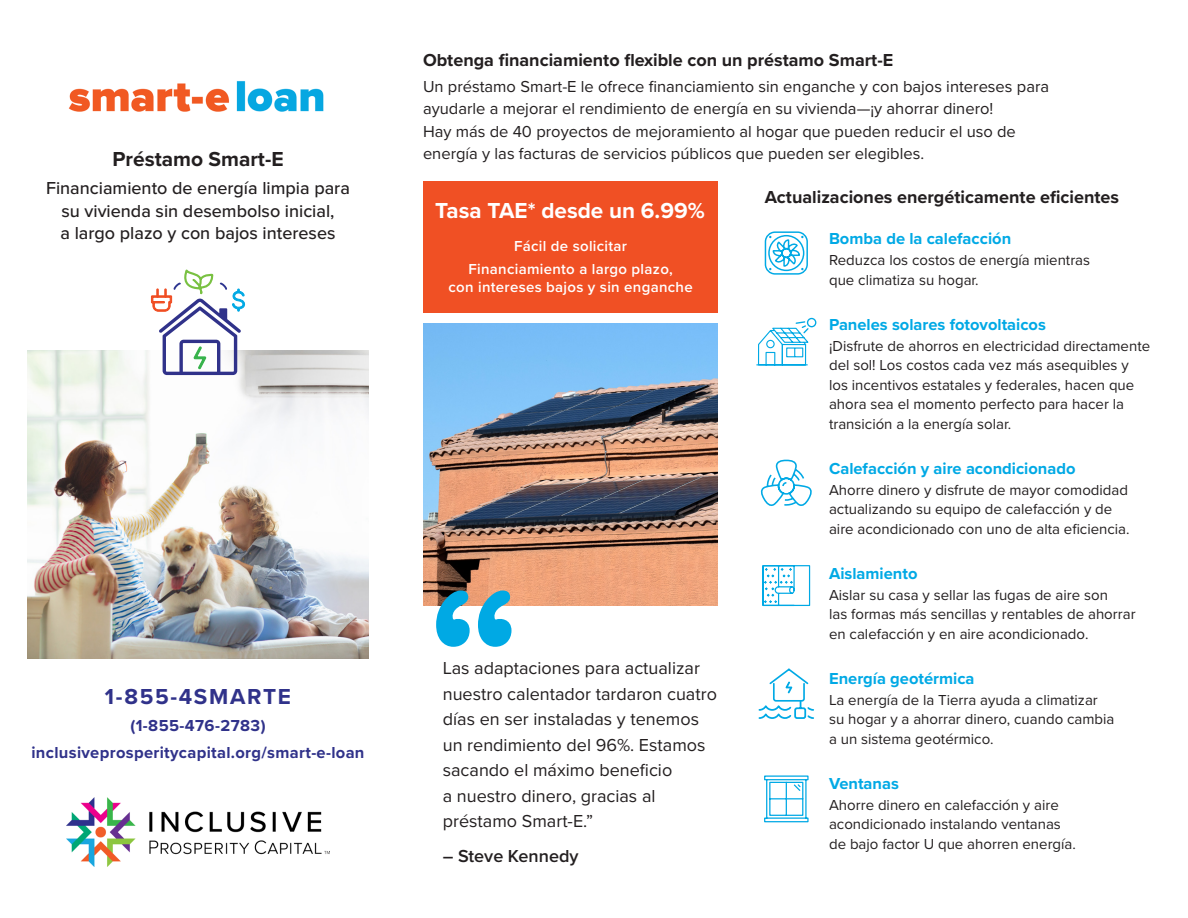
<style>
.page{position:relative;width:1188px;height:918px;background:#fff}
.page>*{position:absolute;margin:0;border:0;box-sizing:border-box;transform-origin:0 0}
.t1{font:700 22.5px "Proxima Nova";color:#fff}
.t2{font:700 22.5px "Proxima Nova";letter-spacing:.075em;color:#30328a}
.t3{font:700 21px "Proxima Nova";color:#231f20}
.t4{font:18px/25.5px "Proxima Nova";color:#231f20}
.t5{font:500 18px/22.5px "Proxima Nova";color:#231f20;text-align:center}
.t6{font:700 18px "Proxima Nova";color:#231f20}
.t7{font:600 18px "Proxima Nova";color:#231f20}
.t8{font:16.5px/22.5px "Proxima Nova";color:#231f20}
.t9{font:700 16.5px "Proxima Nova";color:#00a9e5}
.t10{font:700 16.5px "Proxima Nova";letter-spacing:.02em;color:#30328a}
.t11{font:15px/19.5px "Proxima Nova";color:#231f20}
.t12{font:600 15px/18px "Proxima Nova";letter-spacing:.02em;color:#fff;text-align:center}
</style>
<div class="page">
<img style="left:423px;top:323px;width:294px;height:282px">
<div style="left:423px;top:181px;width:294px;height:131px;background:#f05024"></div>
<img style="left:27px;top:350px;width:342px;height:308px">
<img style="left:68px;top:81px;width:256px;height:31px">
<svg style="left:764px;top:231px;width:44px;height:44px"></svg>
<svg style="left:764px;top:775px;width:45px;height:48px"></svg>
<svg style="left:760px;top:459px;width:52px;height:148px"></svg>
<svg style="left:756px;top:318px;width:61px;height:48px"></svg>
<svg style="left:150px;top:269px;width:96px;height:140px"></svg>
<img style="left:66px;top:797px;width:264px;height:70px">
<svg style="left:758px;top:668px;width:56px;height:51px"></svg>
<svg style="left:478px;top:591px;width:35px;height:56px"></svg>
<svg style="left:436px;top:591px;width:35px;height:56px"></svg>
<p class="t6" style="left:423px;top:47px;width:472px">Obtenga financiamiento flexible con un préstamo Smart-E</p>
<p class="t8" style="left:423px;top:74px;width:628px">Un préstamo Smart-E le ofrece financiamiento sin enganche y con bajos intereses para ayudarle a mejorar el rendimiento de energía en su vivienda—¡y ahorrar dinero!</p>
<p class="t8" style="left:423px;top:119px;width:594px">Hay más de 40 proyectos de mejoramiento al hogar que pueden reducir el uso de energía y las facturas de servicios públicos que pueden ser elegibles.</p>
<p class="t3" style="left:112px;top:143px;width:173px">Préstamo Smart-E</p>
<p class="t5" style="left:46px;top:178px;width:305px">Financiamiento de energía limpia para su vivienda sin desembolso inicial,<br>a largo plazo y con bajos intereses</p>
<p class="t6" style="left:765px;top:183px;width:356px">Actualizaciones energéticamente eficientes</p>
<p class="t1" style="left:435px;top:194px;width:271px">Tasa TAE* desde un 6.99%</p>
<p class="t9" style="left:829px;top:227px;width:184px">Bomba de la calefacción</p>
<p class="t11" style="left:829px;top:250px;width:263px">Reduzca los costos de energía mientras que climatiza su hogar.</p>
<p class="t9" style="left:829px;top:312px;width:218px">Paneles solares fotovoltaicos</p>
<p class="t11" style="left:829px;top:336px;width:323px">¡Disfrute de ahorros en electricidad directamente del sol! Los costos cada vez más asequibles y los incentivos estatales y federales, hacen que ahora sea el momento perfecto para hacer la transición a la energía solar.</p>
<p class="t9" style="left:829px;top:456px;width:248px">Calefacción y aire acondicionado</p>
<p class="t11" style="left:829px;top:480px;width:302px">Ahorre dinero y disfrute de mayor comodidad actualizando su equipo de calefacción y de aire acondicionado con uno de alta eficiencia.</p>
<p class="t9" style="left:829px;top:561px;width:90px">Aislamiento</p>
<p class="t11" style="left:829px;top:585px;width:308px">Aislar su casa y sellar las fugas de aire son<br>las formas más sencillas y rentables de ahorrar en calefacción y en aire acondicionado.</p>
<p class="t9" style="left:829px;top:666px;width:147px">Energía geotérmica</p>
<p class="t11" style="left:829px;top:690px;width:287px">La energía de la Tierra ayuda a climatizar su hogar y a ahorrar dinero, cuando cambia a un sistema geotérmico.</p>
<p class="t9" style="left:829px;top:771px;width:71px">Ventanas</p>
<p class="t11" style="left:829px;top:795px;width:248px">Ahorre dinero en calefacción y aire acondicionado instalando ventanas de bajo factor U que ahorren energía.</p>
<p class="t12" style="left:514px;top:237px;width:115px">Fácil de solicitar</p>
<p class="t12" style="left:448px;top:259px;width:246px">Financiamiento a largo plazo,<br>con intereses bajos y sin enganche</p>
<p class="t4" style="left:443px;top:655px;width:276px">Las adaptaciones para actualizar nuestro calentador tardaron cuatro días en ser instaladas y tenemos un rendimiento del 96%. Estamos sacando el máximo beneficio<br>a nuestro dinero, gracias al préstamo Smart-E.”</p>
<p class="t7" style="left:443px;top:842px;width:137px">– Steve Kennedy</p>
<p class="t2" style="left:105px;top:680px;width:188px">1-855-4SMARTE</p>
<p class="t10" style="left:130px;top:713px;width:137px">(1-855-476-2783)</p>
<p class="t10" style="left:31px;top:740px;width:335px">inclusiveprosperitycapital.org/smart-e-loan</p>
</div>
